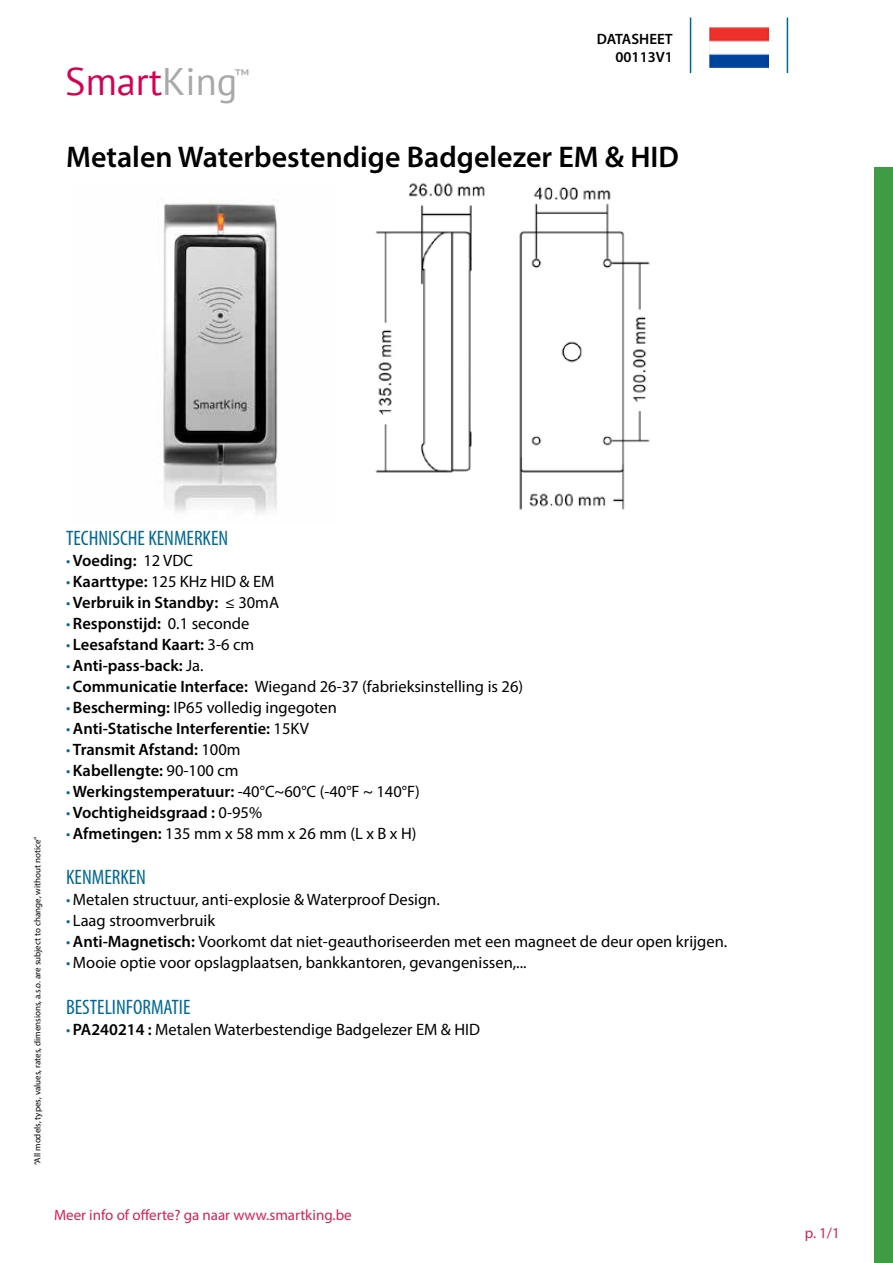
<style>
.page{position:relative;width:893px;height:1263px;background:#fff}
.page>*{position:absolute;margin:0;border:0;box-sizing:border-box;transform-origin:0 0}
.t1{font:38.4px "PT Sans";color:#d50054}
.t2{font:600 30px "Myriad Pro";color:#000}
.t3{font:condensed 21px "Myriad Pro";color:#006894}
.t4{font:16.5px "Myriad Pro";color:#000}
.t5{font:600 16.5px "Myriad Pro";color:#000}
.t6{font:16.5px "PT Sans";color:#a9a8a9}
.t7{font:15px "Myriad Pro";color:#d52253}
.t8{font:600 15px/18px "Myriad Pro";color:#000;text-align:right}
.t9{font:9px "Myriad Pro";color:#000}
.s1{color:#a9a8a9}
.s2{font-weight:400;font-stretch:condensed;color:#006894}
.s3{font-weight:400}
.s4{font-stretch:condensed;color:#006894}
.s5{font-weight:600}
</style>
<div class="page">
<hr style="left:787px;top:18px;width:1px;height:55px;background:#006794">
<hr style="left:690px;top:18px;width:1px;height:55px;background:#006794">
<div style="left:874px;top:167px;width:19px;height:1096px;background:#3f9c45"></div>
<img style="left:709px;top:28px;width:60px;height:40px">
<img style="left:163px;top:199px;width:115px;height:315px">
<img style="left:375px;top:183px;width:275px;height:327px">
<h1 class="t1" style="left:65px;top:57px;width:174px">Smart<span class="s1">King</span></h1>
<p class="t6" style="left:234px;top:64px;width:16px">™</p>
<p class="t8" style="left:597px;top:30px;width:78px">DATASHEET<br>00113V1</p>
<h2 class="t2" style="left:66px;top:138px;width:614px">Metalen Waterbestendige Badgelezer EM &amp; HID</h2>
<p class="t9" style="left:32px;top:1165px;width:330px;rotate:-90deg">“All models, types, values, rates, dimensions, a.s.o. are subject to change, without notice”</p>
<p class="t3" style="left:66px;top:525px;width:164px">TECHNISCHE KENMERKEN</p>
<p class="t5" style="left:66px;top:550px;width:128px"><span class="s2">•</span> Voeding: <span class="s3">12 VDC</span></p>
<p class="t4" style="left:66px;top:571px;width:210px"><span class="s4">•</span> <span class="s5">Kaarttype:</span> 125 KHz HID &amp; EM</p>
<p class="t5" style="left:66px;top:592px;width:215px"><span class="s2">•</span> Verbruik in Standby: <span class="s3">≤ 30mA</span></p>
<p class="t5" style="left:66px;top:613px;width:185px"><span class="s2">•</span> Responstijd: <span class="s3">0.1 seconde</span></p>
<p class="t5" style="left:66px;top:634px;width:190px"><span class="s2">•</span> Leesafstand Kaart: <span class="s3">3-6 cm</span></p>
<p class="t5" style="left:66px;top:655px;width:139px"><span class="s2">•</span> Anti-pass-back: <span class="s3">Ja.</span></p>
<p class="t4" style="left:66px;top:676px;width:459px"><span class="s4">•</span> <span class="s5">Communicatie Interface:</span> Wiegand 26-37 (fabrieksinstelling is 26)</p>
<p class="t4" style="left:66px;top:697px;width:272px"><span class="s4">•</span> <span class="s5">Bescherming:</span> IP65 volledig ingegoten</p>
<p class="t5" style="left:66px;top:718px;width:244px"><span class="s2">•</span> Anti-Statische Interferentie: <span class="s3">15KV</span></p>
<p class="t5" style="left:66px;top:739px;width:176px"><span class="s2">•</span> Transmit Afstand: <span class="s3">100m</span></p>
<p class="t5" style="left:66px;top:760px;width:174px"><span class="s2">•</span> Kabellengte: <span class="s3">90-100 cm</span></p>
<p class="t4" style="left:66px;top:781px;width:355px"><span class="s4">•</span> <span class="s5">Werkingstemperatuur:</span> -40°C~60°C (-40°F ~ 140°F)</p>
<p class="t5" style="left:66px;top:802px;width:198px"><span class="s2">•</span> Vochtigheidsgraad : <span class="s3">0-95%</span></p>
<p class="t4" style="left:66px;top:823px;width:352px"><span class="s4">•</span> <span class="s5">Afmetingen:</span> 135 mm x 58 mm x 26 mm (L x B x H)</p>
<p class="t3" style="left:66px;top:864px;width:81px">KENMERKEN</p>
<p class="t4" style="left:66px;top:889px;width:375px"><span class="s4">•</span> Metalen structuur, anti-explosie &amp; Waterproof Design.</p>
<p class="t4" style="left:66px;top:910px;width:151px"><span class="s4">•</span> Laag stroomverbruik</p>
<p class="t4" style="left:66px;top:931px;width:663px"><span class="s4">•</span> <span class="s5">Anti-Magnetisch:</span> Voorkomt dat niet-geauthoriseerden met een magneet de deur open krijgen.</p>
<p class="t4" style="left:66px;top:952px;width:462px"><span class="s4">•</span> Mooie optie voor opslagplaatsen, bankkantoren, gevangenissen,...</p>
<p class="t3" style="left:66px;top:995px;width:126px">BESTELINFORMATIE</p>
<p class="t4" style="left:66px;top:1020px;width:415px"><span class="s4">•</span> <span class="s5">PA240214 :</span> Metalen Waterbestendige Badgelezer EM &amp; HID</p>
<p class="t7" style="left:54px;top:1206px;width:299px">Meer info of offerte? ga naar www.smartking.be</p>
<p class="t7" style="left:805px;top:1224px;width:36px">p. 1/1</p>
</div>
